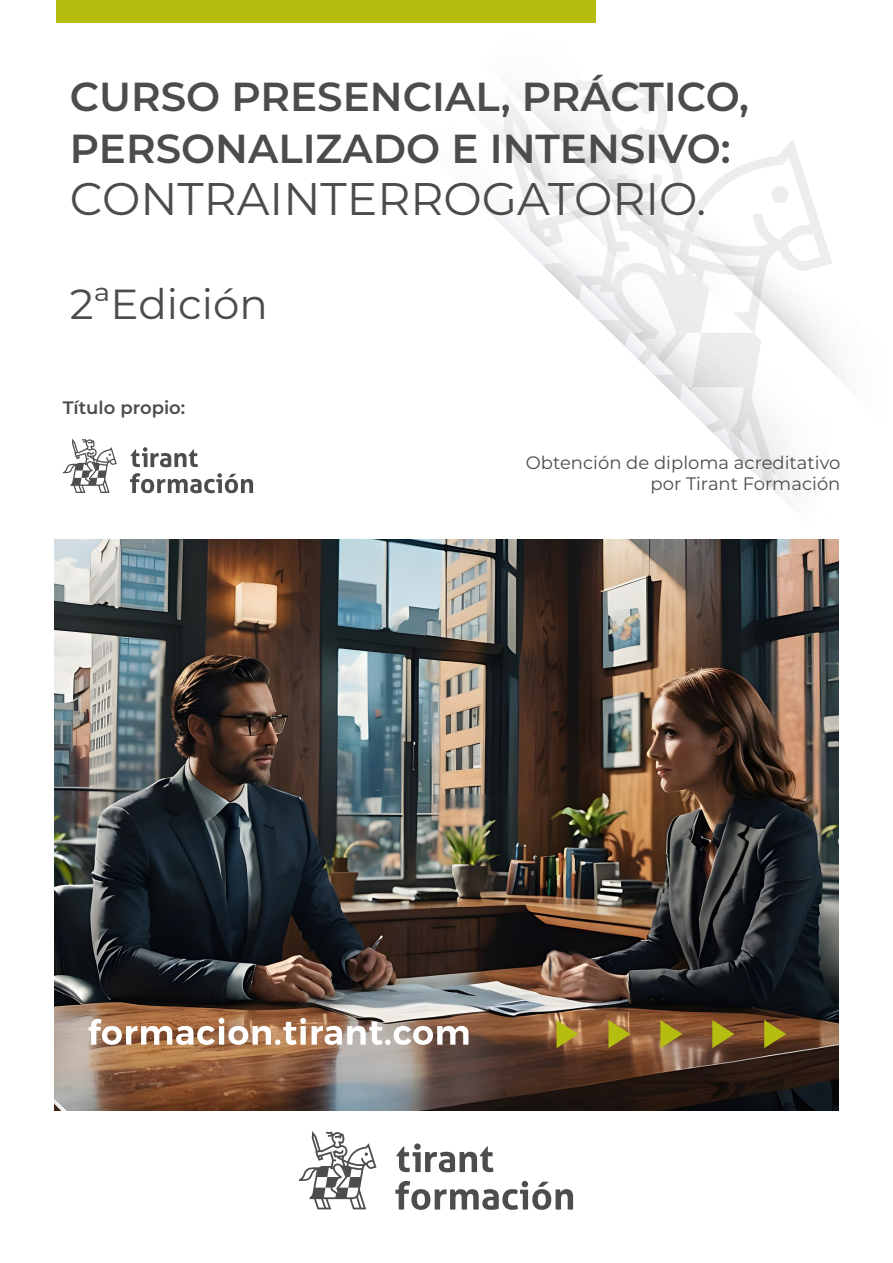
<style>
.page{position:relative;width:893px;height:1263px;background:#fff}
.page>*{position:absolute;margin:0;border:0;box-sizing:border-box;transform-origin:0 0}
.t1{font:45.75px "Montserrat";color:#4d4c4c}
.t2{font:42px "Montserrat";color:#4d4c4c}
.t3{font:600 40.5px/51.9px "Montserrat";color:#4d4c4c}
.t4{font:18px/21.6px "Montserrat";color:#4d4c4c;text-align:right}
.t5{font:600 18px "Montserrat";color:#4d4c4c}
</style>
<div class="page">
<img style="left:806px;top:344px;width:55px;height:57px">
<img style="left:806px;top:363px;width:54px;height:38px">
<img style="left:806px;top:386px;width:40px;height:15px">
<img style="left:806px;top:399px;width:10px;height:2px">
<img style="left:572px;top:79px;width:39px;height:13px">
<svg style="left:475px;top:92px;width:331px;height:411px"></svg>
<div style="left:56px;top:0;width:539px;height:23px;background:#b4bd10"></div>
<img style="left:54px;top:539px;width:785px;height:571px">
<svg style="left:557px;top:1020px;width:21px;height:28px"></svg>
<svg style="left:608px;top:1020px;width:22px;height:28px"></svg>
<svg style="left:660px;top:1020px;width:22px;height:28px"></svg>
<svg style="left:712px;top:1020px;width:22px;height:28px"></svg>
<svg style="left:764px;top:1020px;width:22px;height:28px"></svg>
<svg style="left:299px;top:1131px;width:77px;height:78px"></svg>
<svg style="left:395px;top:1181px;width:178px;height:29px"></svg>
<svg style="left:396px;top:1146px;width:97px;height:26px"></svg>
<div style="left:414px;top:1143px;width:7px;height:7px;background:#4e4c4c;border-radius:50%"></div>
<svg style="left:54px;top:1005px;width:492px;height:80px"></svg>
<svg style="left:89px;top:1018px;width:217px;height:27px"></svg>
<svg style="left:312px;top:1022px;width:156px;height:23px"></svg>
<svg style="left:63px;top:438px;width:54px;height:55px"></svg>
<svg style="left:130px;top:473px;width:123px;height:20px"></svg>
<svg style="left:131px;top:447px;width:67px;height:20px"></svg>
<p class="t3" style="left:70px;top:69px;width:680px">CURSO PRESENCIAL, PRÁCTICO,<br>PERSONALIZADO E INTENSIVO:</p>
<p class="t1" style="left:70px;top:167px;width:638px">CONTRAINTERROGATORIO.</p>
<p class="t2" style="left:70px;top:275px;width:199px">2ªEdición</p>
<p class="t5" style="left:63px;top:395px;width:124px">Título propio:</p>
<p class="t4" style="left:526px;top:451px;width:316px">Obtención de diploma acreditativo por Tirant Formación</p>
</div>
